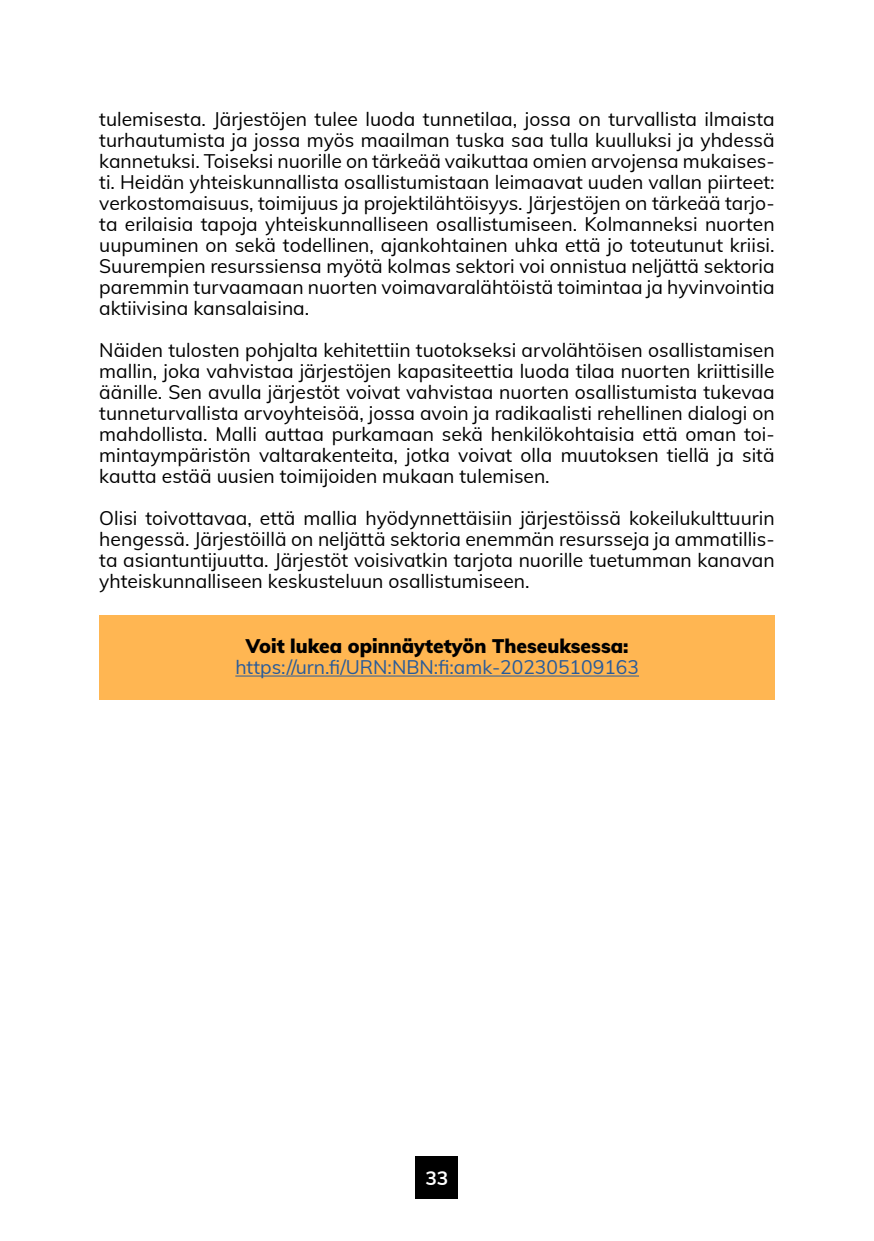
<style>
.page{position:relative;width:874px;height:1241px;background:#fff}
.page>*{position:absolute;margin:0;border:0;box-sizing:border-box;transform-origin:0 0}
.Leipäteksti{font:19.25px/21px "Mulish";color:#000;text-align:justify}
.t1{font:19.25px "Mulish";color:#275b9b}
.t2{font:900 19.25px "Mulish";color:#000}
.t3{font:700 19.25px "Mulish";color:#fff}
</style>
<div class="page">
<div style="left:415px;top:1156px;width:43px;height:42px;background:#000"></div>
<div style="left:99px;top:615px;width:675px;height:84px;background:#ffb652"></div>
<hr style="left:235px;top:675px;width:403px;height:1px;background:#275b9b">
<p class="Leipäteksti" style="left:99px;top:108px;width:676px">tulemisesta. Järjestöjen tulee luoda tunnetilaa, jossa on turvallista ilmaista turhautumista ja jossa myös maailman tuska saa tulla kuulluksi ja yhdessä kannetuksi. Toiseksi nuorille on tärkeää vaikuttaa omien arvojensa mukaises&shy;ti. Heidän yhteiskunnallista osallistumistaan leimaavat uuden vallan piirteet: verkostomaisuus, toimijuus ja projektilähtöisyys. Järjestöjen on tärkeää tarjo&shy;ta erilaisia tapoja yhteiskunnalliseen osallistumiseen. Kolmanneksi nuorten uupuminen on sekä todellinen, ajankohtainen uhka että jo toteutunut kriisi.<br>Suurempien resurssiensa myötä kolmas sektori voi onnistua neljättä sektoria paremmin turvaamaan nuorten voimavaralähtöistä toimintaa ja hyvinvointia aktiivisina kansalaisina.</p>
<p class="Leipäteksti" style="left:99px;top:339px;width:676px">Näiden tulosten pohjalta kehitettiin tuotokseksi arvolähtöisen osallistamisen mallin, joka vahvistaa järjestöjen kapasiteettia luoda tilaa nuorten kriittisille äänille. Sen avulla järjestöt voivat vahvistaa nuorten osallistumista tukevaa tunneturvallista arvoyhteisöä, jossa avoin ja radikaalisti rehellinen dialogi on mahdollista. Malli auttaa purkamaan sekä henkilökohtaisia että oman toi&shy;mintaympäristön valtarakenteita, jotka voivat olla muutoksen tiellä ja sitä kautta estää uusien toimijoiden mukaan tulemisen.</p>
<p class="Leipäteksti" style="left:99px;top:507px;width:676px">Olisi toivottavaa, että mallia hyödynnettäisiin järjestöissä kokeilukulttuurin hengessä. Järjestöillä on neljättä sektoria enemmän resursseja ja ammatillis&shy;ta asiantuntijuutta. Järjestöt voisivatkin tarjota nuorille tuetumman kanavan yhteiskunnalliseen keskusteluun osallistumiseen.</p>
<p class="t2" style="left:246px;top:632px;width:384px">Voit lukea opinnäytetyön Theseuksessa:</p>
<p class="t1" style="left:235px;top:653px;width:405px">https://urn.fi/URN:NBN:fi:amk-202305109163</p>
<p class="t3" style="left:425px;top:1163px;width:25px">33</p>
</div>
